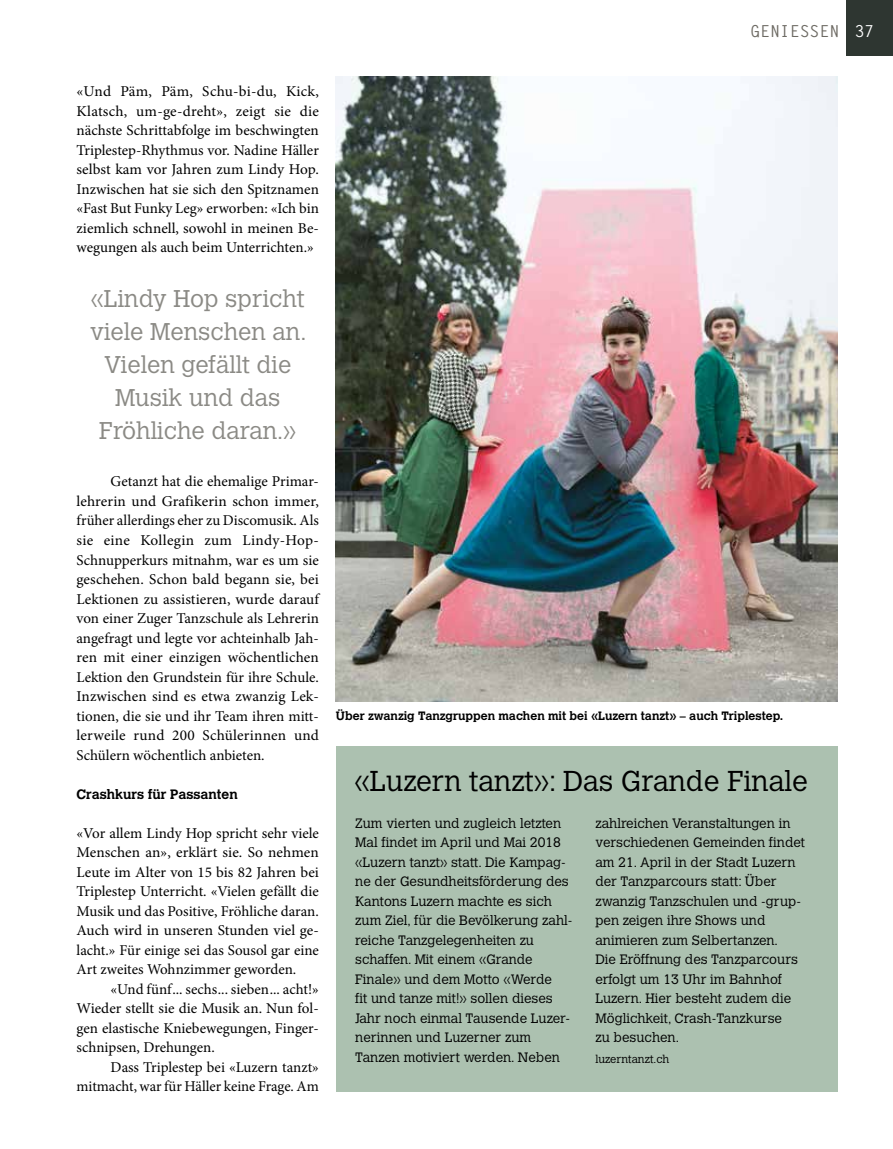
<style>
.page{position:relative;width:893px;height:1149px;background:#fff}
.page>*{position:absolute;margin:0;border:0;box-sizing:border-box;transform-origin:0 0}
.t1{font:300 28.5px "Calvert MT Std";color:#000}
.t2{font:300 24px/33px "Calvert MT Std";color:#8b8a85;text-align:center}
.t3{font:700 16.5px "Letter Gothic Std";color:#6d6a63}
.t4{font:700 16.5px "Letter Gothic Std";color:#fff}
.t5{font:15px/19.5px "Minion Pro";color:#000;text-align:justify}
.t6{font:300 13.5px/19.5px "Calvert MT Std";color:#000}
.t7{font:700 13.5px "Calvert MT Std";color:#000}
.t8{font:700 12px "Calvert MT Std";color:#000}
.t9{font:300 11.25px "Calvert MT Std";color:#000}
</style>
<div class="page">
<div style="left:846px;top:0;width:47px;height:55px;background:#2e3631"></div>
<div style="left:336px;top:745px;width:502px;height:346px;background:#acc1b0"></div>
<img style="left:336px;top:77px;width:502px;height:624px">
<p class="t3" style="left:750px;top:21px;width:91px">GENIESSEN</p>
<p class="t4" style="left:855px;top:21px;width:21px">37</p>
<p class="t5" style="left:77px;top:82px;width:244px">«Und Päm, Päm, Schu-bi-du, Kick, Klatsch, um-ge-dreht», zeigt sie die nächste Schrittabfolge im beschwingten Triplestep-Rhythmus vor. Nadine Häller selbst kam vor Jahren zum Lindy Hop.<br>Inzwischen hat sie sich den Spitznamen «Fast But Funky Leg» erworben: «Ich bin ziemlich schnell, sowohl in meinen Be&shy;wegungen als auch beim Unterrichten.»</p>
<h2 class="t2" style="left:90px;top:282px;width:218px">«Lindy Hop spricht viele Menschen an.<br>Vielen gefällt die<br>Musik und das<br>Fröhliche daran.»</h2>
<p class="t5" style="left:77px;top:472px;width:244px;text-align:left;text-indent:34px">Getanzt hat die ehemalige Primar&shy;lehrerin und Grafikerin schon immer, früher allerdings eher zu Discomusik. Als sie eine Kollegin zum Lindy-Hop-Schnupperkurs mitnahm, war es um sie geschehen. Schon bald begann sie, bei Lektionen zu assistieren, wurde darauf von einer Zuger Tanzschule als Lehrerin angefragt und legte vor achteinhalb Jah&shy;ren mit einer einzigen wöchentlichen Lektion den Grundstein für ihre Schule.<br>Inzwischen sind es etwa zwanzig Lek&shy;tionen, die sie und ihr Team ihren mitt&shy;lerweile rund 200 Schülerinnen und Schülern wöchentlich anbieten.</p>
<p class="t7" style="left:77px;top:785px;width:163px">Crashkurs für Passanten</p>
<p class="t5" style="left:77px;top:823px;width:244px">«Vor allem Lindy Hop spricht sehr viele Menschen an», erklärt sie. So nehmen Leute im Alter von 15 bis 82 Jahren bei Triplestep Unterricht. «Vielen gefällt die Musik und das Positive, Fröhliche daran.<br>Auch wird in unseren Stunden viel ge&shy;lacht.» Für einige sei das Sousol gar eine Art zweites Wohnzimmer geworden.</p>
<p class="t5" style="left:77px;top:979px;width:244px;text-indent:34px">«Und fünf... sechs... sieben... acht!» Wieder stellt sie die Musik an. Nun fol&shy;gen elastische Kniebewegungen, Finger&shy;schnipsen, Drehungen.</p>
<p class="t5" style="left:77px;top:1057px;width:244px;text-align:right">Dass Triplestep bei «Luzern tanzt» mitmacht, war für Häller keine Frage. Am</p>
<p class="t8" style="left:336px;top:708px;width:449px">Über zwanzig Tanzgruppen machen mit bei «Luzern tanzt» – auch Triplestep.</p>
<h1 class="t1" style="left:355px;top:764px;width:455px">«Luzern tanzt»: Das Grande Finale</h1>
<p class="t6" style="left:355px;top:813px;width:219px">Zum vierten und zugleich letzten<br>Mal findet im April und Mai 2018 «Luzern tanzt» statt. Die Kampag&shy;ne der Gesundheitsförderung des<br>Kantons Luzern machte es sich zum Ziel, für die Bevölkerung zahl&shy;reiche Tanzgelegenheiten zu schaffen. Mit einem «Grande<br>Finale» und dem Motto «Werde<br>fit und tanze mit!» sollen dieses<br>Jahr noch einmal Tausende Luzer&shy;nerinnen und Luzerner zum<br>Tanzen motiviert werden. Neben</p>
<p class="t6" style="left:595px;top:813px;width:211px">zahlreichen Veranstaltungen in verschiedenen Gemeinden findet am 21. April in der Stadt Luzern der Tanzparcours statt: Über zwanzig Tanzschulen und -grup&shy;pen zeigen ihre Shows und animieren zum Selbertanzen.<br>Die Eröffnung des Tanzparcours erfolgt um 13 Uhr im Bahnhof<br>Luzern. Hier besteht zudem die<br>Möglichkeit, Crash-Tanzkurse<br>zu besuchen.</p>
<p class="t9" style="left:595px;top:1052px;width:75px">luzerntanzt.ch</p>
</div>
